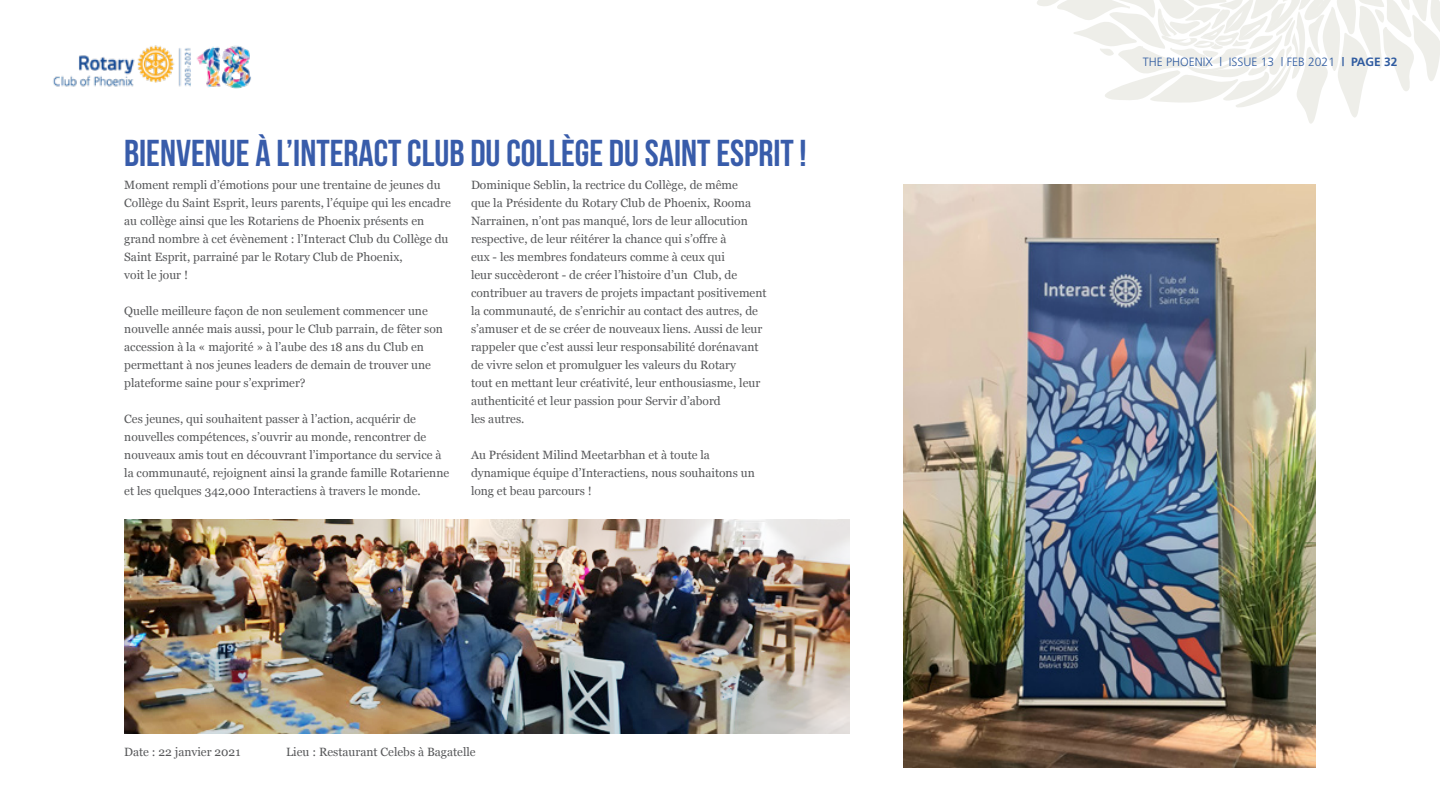
<style>
.page{position:relative;width:1440px;height:810px;background:#fff}
.page>*{position:absolute;margin:0;border:0;box-sizing:border-box;transform-origin:0 0}
.t1{font:37.5px "Bebas Neue";color:#385caa}
.t2{font:12px/18px "Georgia";color:#57585a}
.t3{font:300 12px "Frutiger";color:#2f5ba0}
.s1{font-weight:700}
</style>
<div class="page">
<svg style="left:1037px;top:0;width:403px;height:124px"></svg>
<img style="left:53px;top:45px;width:198px;height:44px">
<img style="left:903px;top:185px;width:413px;height:582px">
<img style="left:124px;top:519px;width:726px;height:215px">
<p class="t1" style="left:124px;top:132px;width:684px">BIENVENUE À L’INTERACT CLUB DU COLLÈGE DU SAINT ESPRIT !</p>
<p class="t2" style="left:124px;top:175px;width:328px">Moment rempli d’émotions pour une trentaine de jeunes du Collège du Saint Esprit, leurs parents, l’équipe qui les encadre au collège ainsi que les Rotariens de Phoenix présents en grand nombre à cet évènement : l’Interact Club du Collège du Saint Esprit, parrainé par le Rotary Club de Phoenix,</p>
<p class="t2" style="left:124px;top:265px;width:65px">voit le jour !</p>
<p class="t2" style="left:124px;top:301px;width:320px">Quelle meilleure façon de non seulement commencer une nouvelle année mais aussi, pour le Club parrain, de fêter son accession à la « majorité » à l’aube des 18 ans du Club en permettant à nos jeunes leaders de demain de trouver une plateforme saine pour s’exprimer?</p>
<p class="t2" style="left:124px;top:409px;width:327px">Ces jeunes, qui souhaitent passer à l’action, acquérir de nouvelles compétences, s’ouvrir au monde, rencontrer de nouveaux amis tout en découvrant l’importance du service à la communauté, rejoignent ainsi la grande famille Rotarienne et les quelques 342,000 Interactiens à travers le monde.</p>
<p class="t2" style="left:471px;top:175px;width:297px">Dominique Seblin, la rectrice du Collège, de même<br>que la Présidente du Rotary Club de Phoenix, Rooma Narrainen, n’ont pas manqué, lors de leur allocution respective, de leur réitérer la chance qui s’offre à<br>eux - les membres fondateurs comme à ceux qui<br>leur succèderont - de créer l’histoire d’un Club, de contribuer au travers de projets impactant positivement la communauté, de s’enrichir au contact des autres, de s’amuser et de se créer de nouveaux liens. Aussi de leur rappeler que c’est aussi leur responsabilité dorénavant de vivre selon et promulguer les valeurs du Rotary<br>tout en mettant leur créativité, leur enthousiasme, leur authenticité et leur passion pour Servir d’abord</p>
<p class="t2" style="left:471px;top:409px;width:55px">les autres.</p>
<p class="t2" style="left:471px;top:445px;width:285px">Au Président Milind Meetarbhan et à toute la dynamique équipe d’Interactiens, nous souhaitons un long et beau parcours !</p>
<p class="t2" style="left:124px;top:743px;width:118px">Date : 22 janvier 2021</p>
<p class="t2" style="left:286px;top:743px;width:191px">Lieu : Restaurant Celebs à Bagatelle</p>
<p class="t3" style="left:1143px;top:55px;width:256px">THE PHOENIX | ISSUE 13 | FEB 2021 <span class="s1">| PAGE 32</span></p>
</div>
